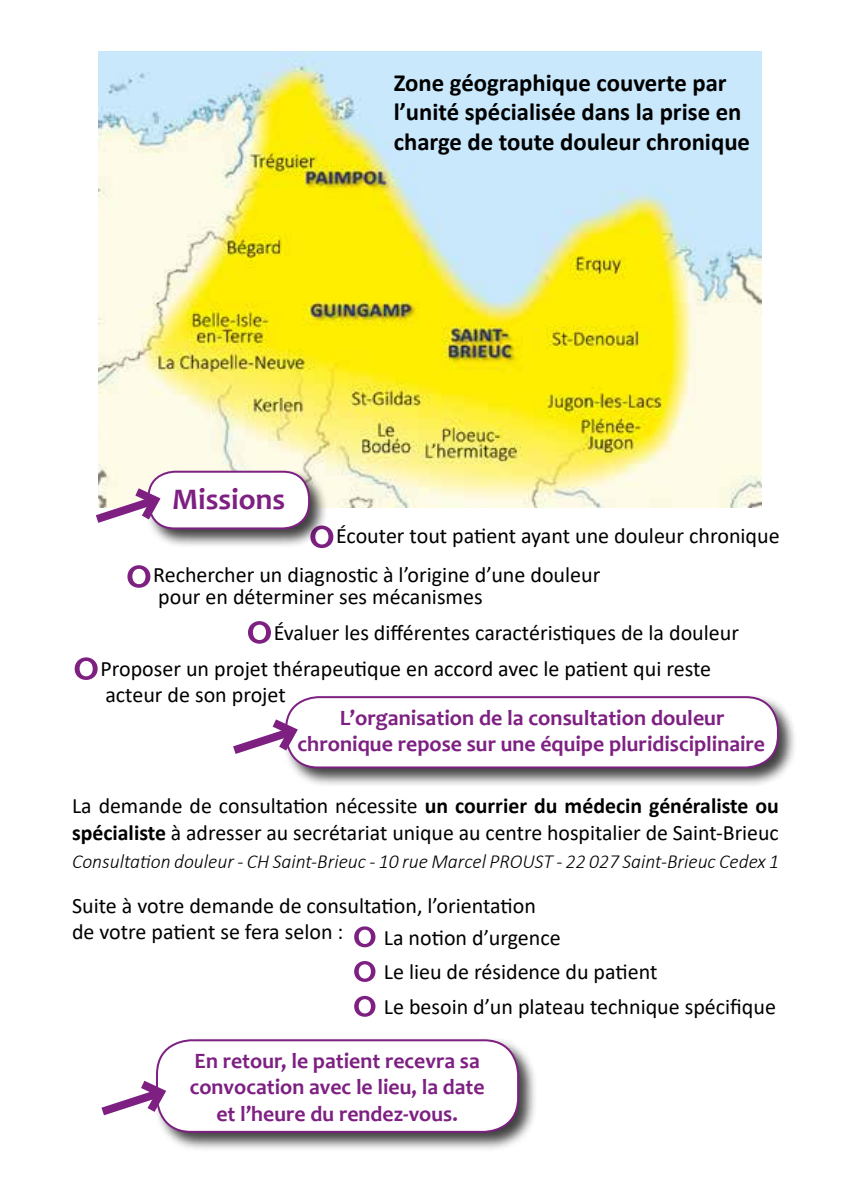
<style>
.page{position:relative;width:851px;height:1191px;background:#fff}
.page>*{position:absolute;margin:0;border:0;box-sizing:border-box;transform-origin:0 0}
.t1{font:82px "Minion Pro";color:#7d2082}
.t2{font:76px "Minion Pro";color:#7d2082}
.t3{font:700 30px "Candara";color:#7d2082}
.t4{font:700 24.8px/29.6px "Calibri";color:#000}
.t5{font:22px/26.4px "Calibri";color:#000}
.t6{font:700 22px/26.4px "Candara";color:#7d2082;text-align:center}
.t7{font:italic 300 20px "Calibri";color:#000}
.s1{font-weight:700}
</style>
<div class="page">
<img style="left:98px;top:52px;width:663px;height:455px">
<div style="left:145px;top:468px;width:183px;height:80px;background:#000;opacity:.75"></div>
<div style="left:148px;top:472px;width:161px;height:56px;background:#fff;border-radius:26px"></div>
<div style="left:147px;top:471px;width:163px;height:58px;border:2px solid #7d2082;border-radius:26px"></div>
<div style="left:282px;top:693px;width:515px;height:94px;background:#000;opacity:.75"></div>
<div style="left:286px;top:697px;width:491px;height:70px;background:#fff;border-radius:32px"></div>
<div style="left:285px;top:696px;width:493px;height:72px;border:2px solid #7d2082;border-radius:32px"></div>
<svg style="left:233px;top:704px;width:535px;height:56px"></svg>
<svg style="left:95px;top:481px;width:193px;height:48px"></svg>
<div style="left:153px;top:1036px;width:385px;height:116px;background:#000;opacity:.75"></div>
<div style="left:157px;top:1040px;width:361px;height:91px;background:#fff;border-radius:34px"></div>
<div style="left:156px;top:1039px;width:363px;height:93px;border:2px solid #7d2082;border-radius:34px"></div>
<svg style="left:101px;top:1073px;width:67px;height:48px"></svg>
<p class="t4" style="left:393px;top:67px;width:358px">Zone géographique couverte par l’unité spécialisée dans la prise en charge de toute douleur chronique</p>
<h3 class="t3" style="left:172px;top:480px;width:114px">Missions</h3>
<p class="t5" style="left:336px;top:521px;width:445px">Écouter tout patient ayant une douleur chronique</p>
<h1 class="t1" style="left:308px;top:499px;width:30px">°</h1>
<h1 class="t1" style="left:125px;top:538px;width:30px">°</h1>
<p class="t5" style="left:153px;top:563px;width:448px;line-height:22px">Rechercher un diagnostic à l’origine d’une douleur pour en déterminer ses mécanismes</p>
<h1 class="t1" style="left:245px;top:594px;width:30px">°</h1>
<p class="t5" style="left:100px;top:615px;width:640px;line-height:35.4px;text-indent:173px">Évaluer les différentes caractéristiques de la douleur<br>Proposer un projet thérapeutique en accord avec le patient qui reste</p>
<h1 class="t1" style="left:72px;top:630px;width:30px">°</h1>
<p class="t5" style="left:105px;top:681px;width:182px">acteur de son projet</p>
<p class="t6" style="left:297px;top:704px;width:469px">L’organisation de la consultation douleur chronique repose sur une équipe pluridisciplinaire</p>
<p class="t5" style="left:72px;top:792px;width:708px">La demande de consultation nécessite <span class="s1">un courrier du médecin généraliste ou spécialiste</span> à adresser au secrétariat unique au centre hospitalier de Saint-Brieuc</p>
<p class="t7" style="left:72px;top:848px;width:708px">Consultation douleur - CH Saint-Brieuc - 10 rue Marcel PROUST - 22 027 Saint-Brieuc Cedex 1</p>
<p class="t5" style="left:72px;top:891px;width:465px">Suite à votre demande de consultation, l’orientation de votre patient se fera selon :</p>
<h2 class="t2" style="left:351px;top:901px;width:28px">°</h2>
<p class="t5" style="left:384px;top:923px;width:178px">La notion d’urgence</p>
<h2 class="t2" style="left:351px;top:936px;width:28px">°</h2>
<p class="t5" style="left:384px;top:958px;width:275px">Le lieu de résidence du patient</p>
<h2 class="t2" style="left:351px;top:971px;width:28px">°</h2>
<p class="t6" style="left:190px;top:1047px;width:296px">En retour, le patient recevra sa convocation avec le lieu, la date et l’heure du rendez-vous.</p>
<p class="t5" style="left:384px;top:993px;width:393px">Le besoin d’un plateau technique spécifique</p>
</div>
